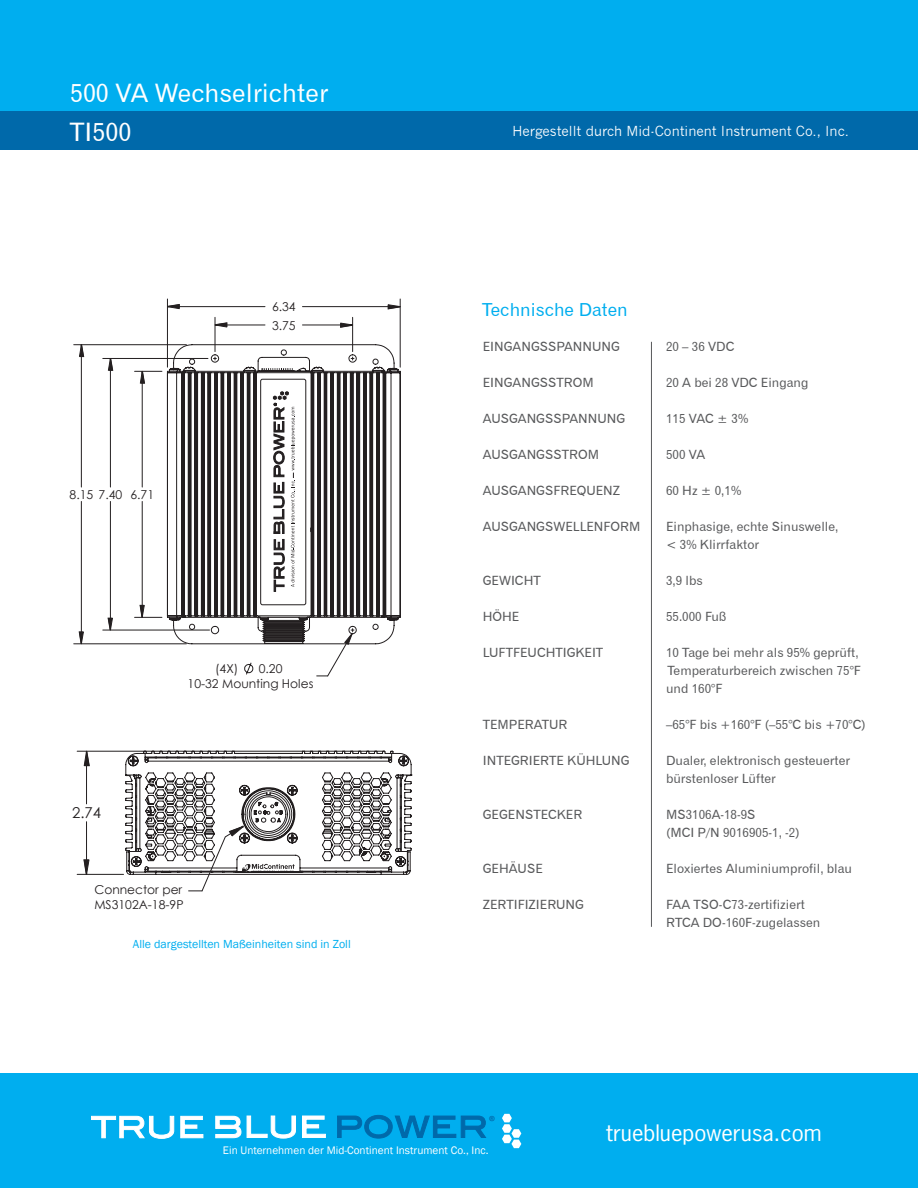
<style>
.page{position:relative;width:918px;height:1188px;background:#fff}
.page>*{position:absolute;margin:0;border:0;box-sizing:border-box;transform-origin:0 0}
.t1{font:25.5px/39px "Gothic 720 BT Roman B";color:#fff}
.t2{font:21.3px "News Gothic";color:#fff;scale:1.05 1}
.t3{font:18px "Gothic 720 BT Roman B";color:#00aeef}
.t4{font:15px "Century Gothic";color:#231f20}
.t5{font:13.5px "News Gothic";color:#fff}
.t6{font:12.75px/18px "Gothic 720 BT Roman B";color:#58595b}
.t7{font:12.3px/14.4px "Century Gothic";color:#231f20}
.t8{font:12.15px "Century Gothic";color:#231f20}
.t9{font:12px "Franklin Gothic";color:#00aeef}
.t10{font:11.25px "Franklin Gothic";color:#fff}
.t11{font:700 7.05px "Helvetica";color:#0069aa}
</style>
<div class="page">
<div style="left:0;top:0;width:918px;height:111px;background:#00aeef"></div>
<div style="left:0;top:111px;width:918px;height:38px;background:#0069aa"></div>
<div style="left:0;top:1073px;width:918px;height:115px;background:#00aeef"></div>
<hr style="left:651px;top:342px;width:1px;height:585px;background:#58595b">
<hr style="left:77px;top:874px;width:47px;height:1px;background:#231f20">
<hr style="left:77px;top:751px;width:307px;height:1px;background:#231f20">
<svg style="left:83px;top:750px;width:8px;height:125px"></svg>
<svg style="left:91px;top:1116px;width:83px;height:23px"></svg>
<svg style="left:180px;top:1116px;width:23px;height:22px"></svg>
<svg style="left:337px;top:1115px;width:149px;height:23px"></svg>
<svg style="left:247px;top:1116px;width:49px;height:22px"></svg>
<svg style="left:302px;top:1116px;width:24px;height:22px"></svg>
<svg style="left:215px;top:1116px;width:26px;height:22px"></svg>
<svg style="left:502px;top:1114px;width:19px;height:34px"></svg>
<svg style="left:244px;top:662px;width:10px;height:13px"></svg>
<hr style="left:110px;top:501px;width:1px;height:129px;background:#231f20">
<hr style="left:110px;top:358px;width:1px;height:129px;background:#231f20">
<hr style="left:103px;top:630px;width:107px;height:1px;background:#231f20">
<hr style="left:103px;top:358px;width:105px;height:1px;background:#231f20">
<hr style="left:142px;top:371px;width:1px;height:116px;background:#231f20">
<hr style="left:142px;top:501px;width:1px;height:116px;background:#231f20">
<hr style="left:215px;top:325px;width:50px;height:1px;background:#231f20">
<hr style="left:302px;top:325px;width:51px;height:1px;background:#231f20">
<hr style="left:215px;top:317px;width:1px;height:35px;background:#231f20">
<hr style="left:352px;top:317px;width:1px;height:35px;background:#231f20">
<hr style="left:81px;top:345px;width:1px;height:142px;background:#231f20">
<hr style="left:81px;top:501px;width:1px;height:143px;background:#231f20">
<hr style="left:74px;top:344px;width:112px;height:1px;background:#231f20">
<hr style="left:74px;top:643px;width:112px;height:1px;background:#231f20">
<hr style="left:167px;top:306px;width:98px;height:1px;background:#231f20">
<hr style="left:302px;top:306px;width:98px;height:1px;background:#231f20">
<hr style="left:167px;top:299px;width:1px;height:68px;background:#231f20">
<hr style="left:400px;top:299px;width:1px;height:68px;background:#231f20">
<svg style="left:107px;top:617px;width:7px;height:14px"></svg>
<svg style="left:107px;top:359px;width:7px;height:13px"></svg>
<svg style="left:135px;top:370px;width:27px;height:14px"></svg>
<svg style="left:135px;top:604px;width:27px;height:14px"></svg>
<svg style="left:214px;top:321px;width:14px;height:7px"></svg>
<svg style="left:339px;top:322px;width:15px;height:7px"></svg>
<svg style="left:78px;top:344px;width:7px;height:14px"></svg>
<svg style="left:78px;top:631px;width:7px;height:14px"></svg>
<svg style="left:166px;top:303px;width:15px;height:7px"></svg>
<svg style="left:387px;top:303px;width:14px;height:7px"></svg>
<svg style="left:167px;top:344px;width:234px;height:301px"></svg>
<svg style="left:317px;top:629px;width:37px;height:48px"></svg>
<svg style="left:273px;top:391px;width:22px;height:201px"></svg>
<svg style="left:125px;top:750px;width:287px;height:142px"></svg>
<h1 class="t1" style="left:70px;top:73px;width:260px">500 VA Wechselrichter<br>TI500</h1>
<p class="t7" style="left:272px;top:299px;width:25px">6.34</p>
<p class="t7" style="left:70px;top:487px;width:54px">8.15 7.40</p>
<p class="t7" style="left:130px;top:487px;width:25px">6.71</p>
<p class="t7" style="left:272px;top:318px;width:25px">3.75</p>
<p class="t4" style="left:72px;top:802px;width:31px">2.74</p>
<p class="t7" style="left:215px;top:661px;width:25px">(4X)</p>
<p class="t7" style="left:188px;top:661px;width:127px;text-indent:71px">0.20<br>10-32 Mounting Holes</p>
<p class="t7" style="left:94px;top:882px;width:89px">Connector per</p>
<p class="t8" style="left:94px;top:896px;width:91px">MS3102A-18-9P</p>
<p class="t9" style="left:133px;top:937px;width:219px">Alle dargestellten Maßeinheiten sind in Zoll</p>
<p class="t5" style="left:513px;top:124px;width:338px">Hergestellt durch Mid-Continent Instrument Co., Inc.</p>
<h3 class="t3" style="left:482px;top:298px;width:147px">Technische Daten</h3>
<p class="t6" style="left:483px;top:337px;width:139px">EINGANGSSPANNUNG</p>
<p class="t6" style="left:666px;top:337px;width:70px">20 – 36 VDC</p>
<p class="t6" style="left:483px;top:373px;width:112px">EINGANGSSTROM</p>
<p class="t6" style="left:666px;top:373px;width:144px">20 A bei 28 VDC Eingang</p>
<p class="t6" style="left:483px;top:409px;width:144px">AUSGANGSSPANNUNG</p>
<p class="t6" style="left:666px;top:409px;width:84px">115 VAC ± 3%</p>
<p class="t6" style="left:483px;top:445px;width:118px">AUSGANGSSTROM</p>
<p class="t6" style="left:666px;top:445px;width:41px">500 VA</p>
<p class="t6" style="left:483px;top:481px;width:139px">AUSGANGSFREQUENZ</p>
<p class="t6" style="left:666px;top:481px;width:77px">60 Hz ± 0,1%</p>
<p class="t6" style="left:483px;top:517px;width:159px">AUSGANGSWELLENFORM</p>
<p class="t6" style="left:666px;top:517px;width:174px">Einphasige, echte Sinuswelle, &lt; 3% Klirrfaktor</p>
<p class="t6" style="left:483px;top:571px;width:59px">GEWICHT</p>
<p class="t6" style="left:666px;top:571px;width:38px">3,9 lbs</p>
<p class="t6" style="left:483px;top:607px;width:38px">HÖHE</p>
<p class="t6" style="left:666px;top:607px;width:62px">55.000 Fuß</p>
<p class="t6" style="left:483px;top:643px;width:122px">LUFTFEUCHTIGKEIT</p>
<p class="t6" style="left:666px;top:643px;width:196px">10 Tage bei mehr als 95% geprüft,<br>Temperaturbereich zwischen 75°F und 160°F</p>
<p class="t6" style="left:483px;top:715px;width:86px">TEMPERATUR</p>
<p class="t6" style="left:666px;top:715px;width:201px">–65°F bis +160°F (–55°C bis +70°C)</p>
<p class="t6" style="left:483px;top:751px;width:148px">INTEGRIERTE KÜHLUNG</p>
<p class="t6" style="left:666px;top:751px;width:185px">Dualer, elektronisch gesteuerter bürstenloser Lüfter</p>
<p class="t6" style="left:483px;top:805px;width:101px">GEGENSTECKER</p>
<p class="t6" style="left:666px;top:805px;width:135px">MS3106A-18-9S<br>(MCI P/N 9016905-1, -2)</p>
<p class="t6" style="left:483px;top:859px;width:62px">GEHÄUSE</p>
<p class="t6" style="left:666px;top:859px;width:188px">Eloxiertes Aluminiumprofil, blau</p>
<p class="t6" style="left:483px;top:895px;width:103px">ZERTIFIZIERUNG</p>
<p class="t6" style="left:666px;top:895px;width:156px">FAA TSO-C73-zertifiziert<br>RTCA DO-160F-zugelassen</p>
<p class="t11" style="left:489px;top:1114px;width:7px">®</p>
<h2 class="t2" style="left:606px;top:1119px;width:207px">truebluepowerusa.com</h2>
<p class="t10" style="left:223px;top:1144px;width:267px">Ein Unternehmen der Mid-Continent Instrument Co., Inc.</p>
</div>
